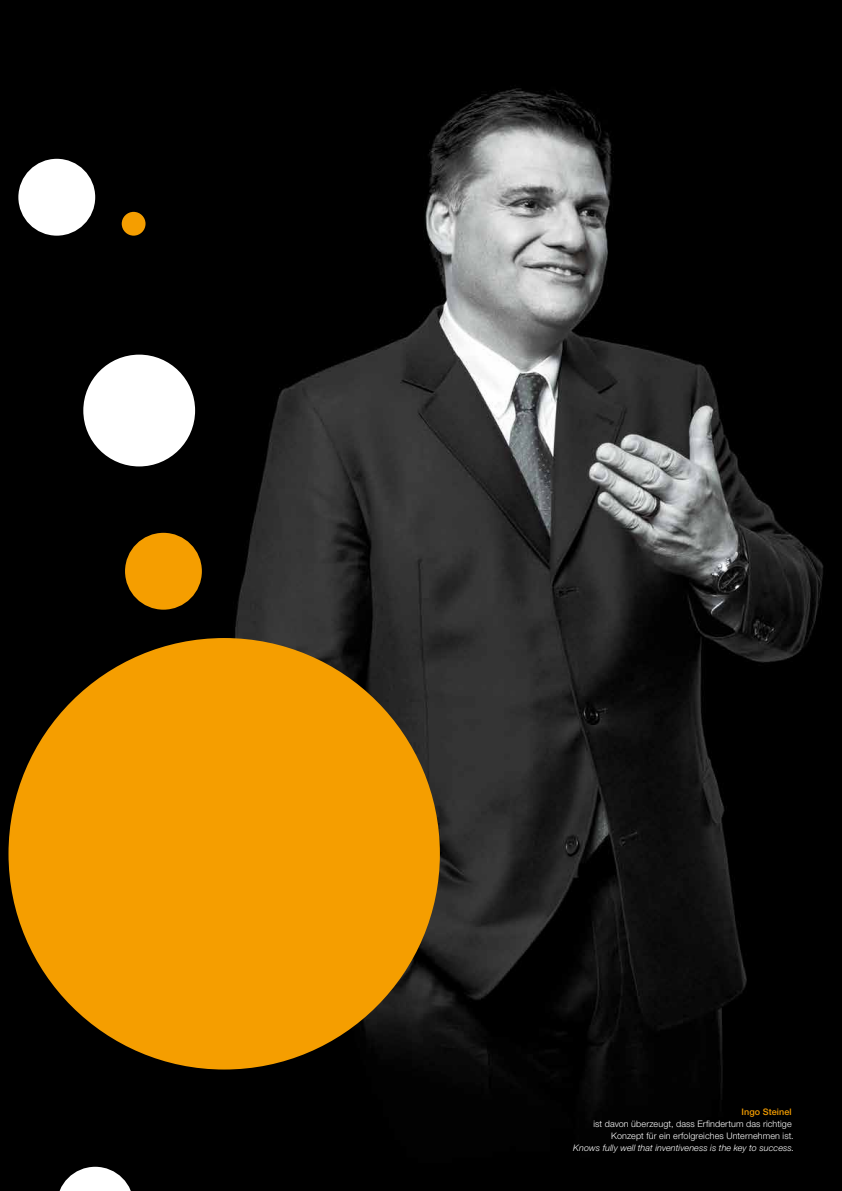
<style>
.page{position:relative;width:842px;height:1191px;background:#000}
.page>*{position:absolute;margin:0;border:0;box-sizing:border-box;transform-origin:0 0}
.t1{font:300 9px/12px "Helvetica Neue LT";letter-spacing:.015em;color:#fff;text-align:right}
.t2{font:italic 300 9px "Helvetica Neue LT";letter-spacing:.01em;color:#fff}
.t3{font:500 9px "Helvetica Neue LT";letter-spacing:.01em;color:#f59e00}
</style>
<div class="page">
<img style="left:78px;top:88px;width:746px;height:1018px">
<div style="left:18px;top:159px;width:77px;height:77px;background:#fff;border-radius:50%"></div>
<svg style="left:59px;top:1166px;width:72px;height:25px"></svg>
<div style="left:83px;top:355px;width:112px;height:111px;background:#fff;border-radius:50%"></div>
<div style="left:9px;top:638px;width:431px;height:431px;background:#f59e00;border-radius:50%"></div>
<div style="left:125px;top:533px;width:77px;height:76px;background:#f59e00;border-radius:50%"></div>
<div style="left:122px;top:212px;width:24px;height:24px;background:#f59e00;border-radius:50%"></div>
<p class="t3" style="left:741px;top:1106px;width:52px">Ingo Steinel</p>
<p class="t1" style="left:593px;top:1117px;width:202px">ist davon überzeugt, dass Erfindertum das richtige<br>Konzept für ein erfolgreiches Unternehmen ist.</p>
<p class="t2" style="left:573px;top:1142px;width:223px">Knows fully well that inventiveness is the key to success.</p>
</div>
